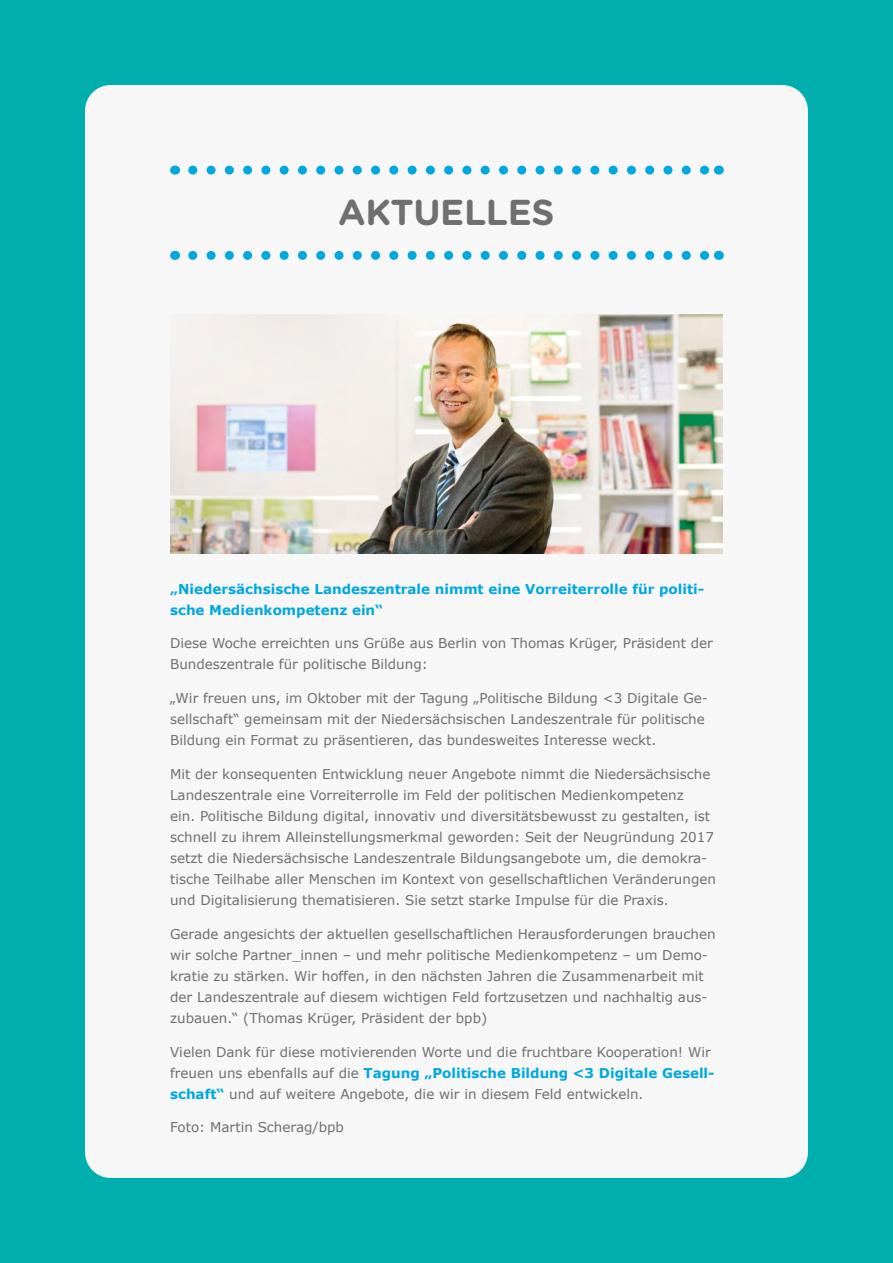
<style>
.page{position:relative;width:893px;height:1263px;background:#00aead}
.page>*{position:absolute;margin:0;border:0;box-sizing:border-box;transform-origin:0 0}
.t1{font:700 36px "Gotham Rounded";letter-spacing:-.01em;color:#706f6f}
.t2{font:13.5px/21px "Verdana";color:#706f6f}
.t3{font:700 13.5px/21px "Verdana";color:#00a8df}
.s1{font-weight:700;color:#00a8df}
</style>
<div class="page">
<div style="left:85px;top:85px;width:723px;height:1093px;background:#f8f7f7;border-radius:26px"></div>
<svg style="left:193px;top:166px;width:516px;height:9px"></svg>
<svg style="left:193px;top:251px;width:516px;height:9px"></svg>
<img style="left:170px;top:315px;width:552px;height:238px">
<h1 class="t1" style="left:338px;top:186px;width:218px">AKTUELLES</h1>
<p class="t3" style="left:170px;top:578px;width:536px">„Niedersächsische Landeszentrale nimmt eine Vorreiterrolle für politi&shy;sche Medienkompetenz ein“</p>
<p class="t2" style="left:170px;top:633px;width:544px">Diese Woche erreichten uns Grüße aus Berlin von Thomas Krüger, Präsident der<br>Bundeszentrale für politische Bildung:</p>
<p class="t2" style="left:170px;top:688px;width:539px">„Wir freuen uns, im Oktober mit der Tagung „Politische Bildung &lt;3 Digitale Ge&shy;sellschaft“ gemeinsam mit der Niedersächsischen Landeszentrale für politische<br>Bildung ein Format zu präsentieren, das bundesweites Interesse weckt.</p>
<p class="t2" style="left:170px;top:764px;width:547px">Mit der konsequenten Entwicklung neuer Angebote nimmt die Niedersächsische Landeszentrale eine Vorreiterrolle im Feld der politischen Medienkompetenz<br>ein. Politische Bildung digital, innovativ und diversitätsbewusst zu gestalten, ist schnell zu ihrem Alleinstellungsmerkmal geworden: Seit der Neugründung 2017 setzt die Niedersächsische Landeszentrale Bildungsangebote um, die demokra&shy;tische Teilhabe aller Menschen im Kontext von gesellschaftlichen Veränderungen und Digitalisierung thematisieren. Sie setzt starke Impulse für die Praxis.</p>
<p class="t2" style="left:170px;top:923px;width:547px">Gerade angesichts der aktuellen gesellschaftlichen Herausforderungen brauchen wir solche Partner_innen – und mehr politische Medienkompetenz – um Demo&shy;kratie zu stärken. Wir hoffen, in den nächsten Jahren die Zusammenarbeit mit der Landeszentrale auf diesem wichtigen Feld fortzusetzen und nachhaltig aus&shy;zubauen.“ (Thomas Krüger, Präsident der bpb)</p>
<p class="t2" style="left:170px;top:1041px;width:546px">Vielen Dank für diese motivierenden Worte und die fruchtbare Kooperation! Wir freuen uns ebenfalls auf die <span class="s1">Tagung „Politische Bildung &lt;3 Digitale Gesell&shy;schaft“</span> und auf weitere Angebote, die wir in diesem Feld entwickeln.</p>
<p class="t2" style="left:170px;top:1117px;width:175px">Foto: Martin Scherag/bpb</p>
</div>
